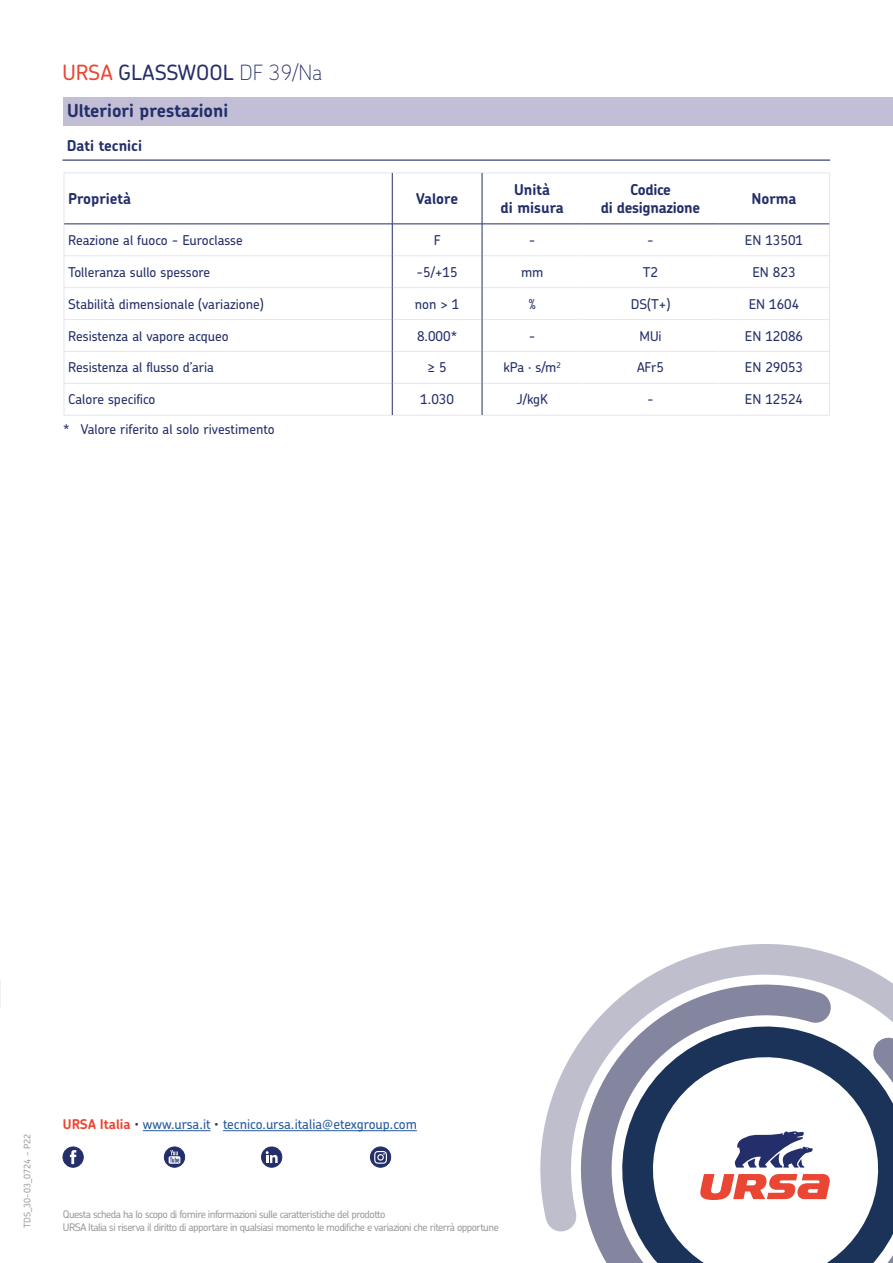
<style>
.page{position:relative;width:893px;height:1263px;background:#fff}
.page>*{position:absolute;margin:0;border:0;box-sizing:border-box;transform-origin:0 0}
.t1{font:500 21px "Chevin Pro";color:#232e6a}
.t2{font:700 18px "Chevin Pro";color:#232e6a}
.t3{font:700 15px/18px "Chevin Pro";letter-spacing:-.005em;color:#232e6a;text-align:center}
.t4{font:500 13.5px "Chevin Pro";color:#232e6a}
.t5{font:500 13.5px "Chevin Pro";letter-spacing:-.005em;color:#275b9b}
.t6{font:500 10.5px "Chevin Pro";letter-spacing:-.05em;color:#9d9d9c}
.t7{font:500 9px "Chevin Pro";color:#9d9d9c}
.s1{color:#e94734}
.s2{font-weight:100}
.s3{font-weight:700;color:#e94734}
.s4{font-family:"Nexa";font-weight:300;color:#232e6a}
</style>
<div class="page">
<div style="left:370px;top:1147px;width:21px;height:20px;background:#232e6a;border-radius:50%"></div>
<div style="left:370px;top:1147px;width:21px;height:20px;border:1px solid #232e6a;border-radius:50%"></div>
<div style="left:164px;top:1147px;width:21px;height:20px;background:#232e6a;border-radius:50%"></div>
<div style="left:164px;top:1147px;width:21px;height:20px;border:1px solid #232e6a;border-radius:50%"></div>
<hr style="left:143px;top:1130px;width:68px;height:1px;background:#275b9b">
<hr style="left:223px;top:1130px;width:194px;height:1px;background:#275b9b">
<div style="left:63px;top:1147px;width:20px;height:20px;background:#232e6a;border-radius:50%"></div>
<div style="left:63px;top:1147px;width:20px;height:20px;border:1px solid #232e6a;border-radius:50%"></div>
<svg style="left:70px;top:1150px;width:6px;height:14px"></svg>
<svg style="left:169px;top:1150px;width:11px;height:14px"></svg>
<svg style="left:374px;top:1151px;width:13px;height:13px"></svg>
<div style="left:262px;top:1147px;width:20px;height:20px;background:#232e6a;border-radius:50%"></div>
<div style="left:261px;top:1147px;width:21px;height:20px;border:1px solid #232e6a;border-radius:50%"></div>
<svg style="left:266px;top:1151px;width:12px;height:12px"></svg>
<svg style="left:540px;top:944px;width:308px;height:259px"></svg>
<svg style="left:543px;top:960px;width:350px;height:272px"></svg>
<svg style="left:588px;top:1008px;width:305px;height:255px"></svg>
<div style="left:63px;top:97px;width:829px;height:29px;background:#c1bed5"></div>
<hr style="left:64px;top:255px;width:328px;height:1px;background:#e6e4ef">
<hr style="left:392px;top:255px;width:90px;height:1px;background:#e6e4ef">
<hr style="left:482px;top:255px;width:100px;height:1px;background:#e6e4ef">
<hr style="left:582px;top:255px;width:137px;height:1px;background:#e6e4ef">
<hr style="left:719px;top:255px;width:111px;height:1px;background:#e6e4ef">
<hr style="left:64px;top:287px;width:328px;height:1px;background:#e6e4ef">
<hr style="left:392px;top:287px;width:90px;height:1px;background:#e6e4ef">
<hr style="left:482px;top:287px;width:100px;height:1px;background:#e6e4ef">
<hr style="left:582px;top:287px;width:137px;height:1px;background:#e6e4ef">
<hr style="left:719px;top:287px;width:111px;height:1px;background:#e6e4ef">
<hr style="left:64px;top:319px;width:328px;height:1px;background:#e6e4ef">
<hr style="left:392px;top:319px;width:90px;height:1px;background:#e6e4ef">
<hr style="left:482px;top:319px;width:100px;height:1px;background:#e6e4ef">
<hr style="left:582px;top:319px;width:137px;height:1px;background:#e6e4ef">
<hr style="left:719px;top:319px;width:111px;height:1px;background:#e6e4ef">
<hr style="left:64px;top:351px;width:328px;height:1px;background:#e6e4ef">
<hr style="left:392px;top:351px;width:90px;height:1px;background:#e6e4ef">
<hr style="left:482px;top:351px;width:100px;height:1px;background:#e6e4ef">
<hr style="left:582px;top:351px;width:137px;height:1px;background:#e6e4ef">
<hr style="left:719px;top:351px;width:111px;height:1px;background:#e6e4ef">
<hr style="left:64px;top:383px;width:328px;height:1px;background:#e6e4ef">
<hr style="left:392px;top:383px;width:90px;height:1px;background:#e6e4ef">
<hr style="left:482px;top:383px;width:100px;height:1px;background:#e6e4ef">
<hr style="left:582px;top:383px;width:137px;height:1px;background:#e6e4ef">
<hr style="left:719px;top:383px;width:111px;height:1px;background:#e6e4ef">
<hr style="left:582px;top:383px;width:1px;height:32px;background:#fff">
<hr style="left:718px;top:383px;width:1px;height:32px;background:#fff">
<hr style="left:64px;top:173px;width:328px;height:1px;background:#e6e4ef">
<hr style="left:64px;top:173px;width:1px;height:51px;background:#e6e4ef">
<hr style="left:392px;top:173px;width:90px;height:1px;background:#e6e4ef">
<hr style="left:482px;top:173px;width:100px;height:1px;background:#e6e4ef">
<hr style="left:582px;top:173px;width:137px;height:1px;background:#e6e4ef">
<hr style="left:719px;top:173px;width:111px;height:1px;background:#e6e4ef">
<hr style="left:829px;top:173px;width:1px;height:51px;background:#e6e4ef">
<hr style="left:64px;top:224px;width:1px;height:32px;background:#e6e4ef">
<hr style="left:829px;top:224px;width:1px;height:32px;background:#e6e4ef">
<hr style="left:64px;top:256px;width:1px;height:31px;background:#e6e4ef">
<hr style="left:829px;top:256px;width:1px;height:31px;background:#e6e4ef">
<hr style="left:64px;top:288px;width:1px;height:31px;background:#e6e4ef">
<hr style="left:829px;top:288px;width:1px;height:31px;background:#e6e4ef">
<hr style="left:64px;top:320px;width:1px;height:31px;background:#e6e4ef">
<hr style="left:829px;top:320px;width:1px;height:31px;background:#e6e4ef">
<hr style="left:64px;top:352px;width:1px;height:31px;background:#e6e4ef">
<hr style="left:829px;top:352px;width:1px;height:31px;background:#e6e4ef">
<hr style="left:64px;top:383px;width:1px;height:32px;background:#e6e4ef">
<hr style="left:829px;top:383px;width:1px;height:32px;background:#e6e4ef">
<hr style="left:64px;top:415px;width:328px;height:1px;background:#e6e4ef">
<hr style="left:392px;top:415px;width:90px;height:1px;background:#e6e4ef">
<hr style="left:482px;top:415px;width:100px;height:1px;background:#e6e4ef">
<hr style="left:582px;top:415px;width:137px;height:1px;background:#e6e4ef">
<hr style="left:719px;top:415px;width:111px;height:1px;background:#e6e4ef">
<hr style="left:64px;top:224px;width:328px;height:1px;background:#232e6a">
<hr style="left:392px;top:224px;width:90px;height:1px;background:#232e6a">
<hr style="left:482px;top:224px;width:100px;height:1px;background:#232e6a">
<hr style="left:582px;top:224px;width:137px;height:1px;background:#232e6a">
<hr style="left:719px;top:224px;width:110px;height:1px;background:#232e6a">
<hr style="left:392px;top:173px;width:1px;height:51px;background:#232e6a">
<hr style="left:482px;top:173px;width:1px;height:51px;background:#232e6a">
<hr style="left:392px;top:224px;width:1px;height:32px;background:#232e6a">
<hr style="left:482px;top:224px;width:1px;height:32px;background:#232e6a">
<hr style="left:392px;top:256px;width:1px;height:32px;background:#232e6a">
<hr style="left:482px;top:256px;width:1px;height:32px;background:#232e6a">
<hr style="left:392px;top:288px;width:1px;height:32px;background:#232e6a">
<hr style="left:482px;top:288px;width:1px;height:32px;background:#232e6a">
<hr style="left:392px;top:320px;width:1px;height:31px;background:#232e6a">
<hr style="left:482px;top:320px;width:1px;height:31px;background:#232e6a">
<hr style="left:392px;top:351px;width:1px;height:32px;background:#232e6a">
<hr style="left:482px;top:351px;width:1px;height:32px;background:#232e6a">
<hr style="left:392px;top:383px;width:1px;height:32px;background:#232e6a">
<hr style="left:482px;top:383px;width:1px;height:32px;background:#232e6a">
<hr style="left:62px;top:160px;width:768px;height:1px;background:#232e6a">
<h1 class="t1" style="left:62px;top:58px;width:261px"><span class="s1">URSA</span> GLASSWOOL <span class="s2">DF 39/Na</span></h1>
<h2 class="t2" style="left:67px;top:98px;width:163px">Ulteriori prestazioni</h2>
<p class="t3" style="left:67px;top:136px;width:77px">Dati tecnici</p>
<p class="t3" style="left:68px;top:189px;width:65px">Proprietà</p>
<p class="t3" style="left:416px;top:189px;width:43px">Valore</p>
<p class="t3" style="left:501px;top:180px;width:65px">Unità<br>di misura</p>
<p class="t3" style="left:601px;top:180px;width:101px">Codice<br>di designazione</p>
<p class="t3" style="left:751px;top:189px;width:47px">Norma</p>
<p class="t4" style="left:68px;top:231px;width:176px">Reazione al fuoco - Euroclasse</p>
<p class="t4" style="left:434px;top:231px;width:8px">F</p>
<p class="t4" style="left:529px;top:231px;width:8px">-</p>
<p class="t4" style="left:647px;top:231px;width:8px">-</p>
<p class="t4" style="left:745px;top:231px;width:60px">EN 13501</p>
<p class="t4" style="left:68px;top:263px;width:143px">Tolleranza sullo spessore</p>
<p class="t4" style="left:417px;top:263px;width:43px">-5/+15</p>
<p class="t4" style="left:521px;top:263px;width:24px">mm</p>
<p class="t4" style="left:643px;top:263px;width:17px">T2</p>
<p class="t4" style="left:752px;top:263px;width:45px">EN 823</p>
<p class="t4" style="left:68px;top:295px;width:197px">Stabilità dimensionale (variazione)</p>
<p class="t4" style="left:415px;top:295px;width:46px">non &gt; 1</p>
<p class="t4" style="left:528px;top:295px;width:9px">%</p>
<p class="t4" style="left:631px;top:295px;width:41px">DS(T+)</p>
<p class="t4" style="left:749px;top:295px;width:52px">EN 1604</p>
<p class="t4" style="left:68px;top:327px;width:162px">Resistenza al vapore acqueo</p>
<p class="t4" style="left:417px;top:327px;width:42px">8.000*</p>
<p class="t4" style="left:529px;top:327px;width:8px">-</p>
<p class="t4" style="left:639px;top:327px;width:24px">MUi</p>
<p class="t4" style="left:745px;top:327px;width:60px">EN 12086</p>
<p class="t4" style="left:68px;top:358px;width:147px">Resistenza al flusso d’aria</p>
<p class="t4" style="left:428px;top:358px;width:21px">≥ 5</p>
<p class="t4" style="left:504px;top:358px;width:59px">kPa · s/m<sup>2</sup></p>
<p class="t4" style="left:637px;top:359px;width:29px">AFr5</p>
<p class="t4" style="left:745px;top:359px;width:60px">EN 29053</p>
<p class="t4" style="left:68px;top:390px;width:89px">Calore specifico</p>
<p class="t4" style="left:420px;top:390px;width:35px">1.030</p>
<p class="t4" style="left:517px;top:390px;width:32px">J/kgK</p>
<p class="t4" style="left:647px;top:390px;width:8px">-</p>
<p class="t4" style="left:745px;top:390px;width:60px">EN 12524</p>
<p class="t4" style="left:63px;top:420px;width:213px">* Valore riferito al solo rivestimento</p>
<p class="t7" style="left:21px;top:1228px;width:96px;rotate:-90deg">TDS_30-03_0724 - P22</p>
<p class="t5" style="left:63px;top:1115px;width:355px"><span class="s3">URSA Italia</span> <span class="s4">•</span> www.ursa.it <span class="s4">•</span> tecnico.ursa.italia@etexgroup.com</p>
<p class="t6" style="left:63px;top:1207px;width:324px">Questa scheda ha lo scopo di fornire informazioni sulle caratteristiche del prodotto</p>
<p class="t6" style="left:63px;top:1220px;width:437px">URSA Italia si riserva il diritto di apportare in qualsiasi momento le modifiche e variazioni che riterrà opportune</p>
</div>
